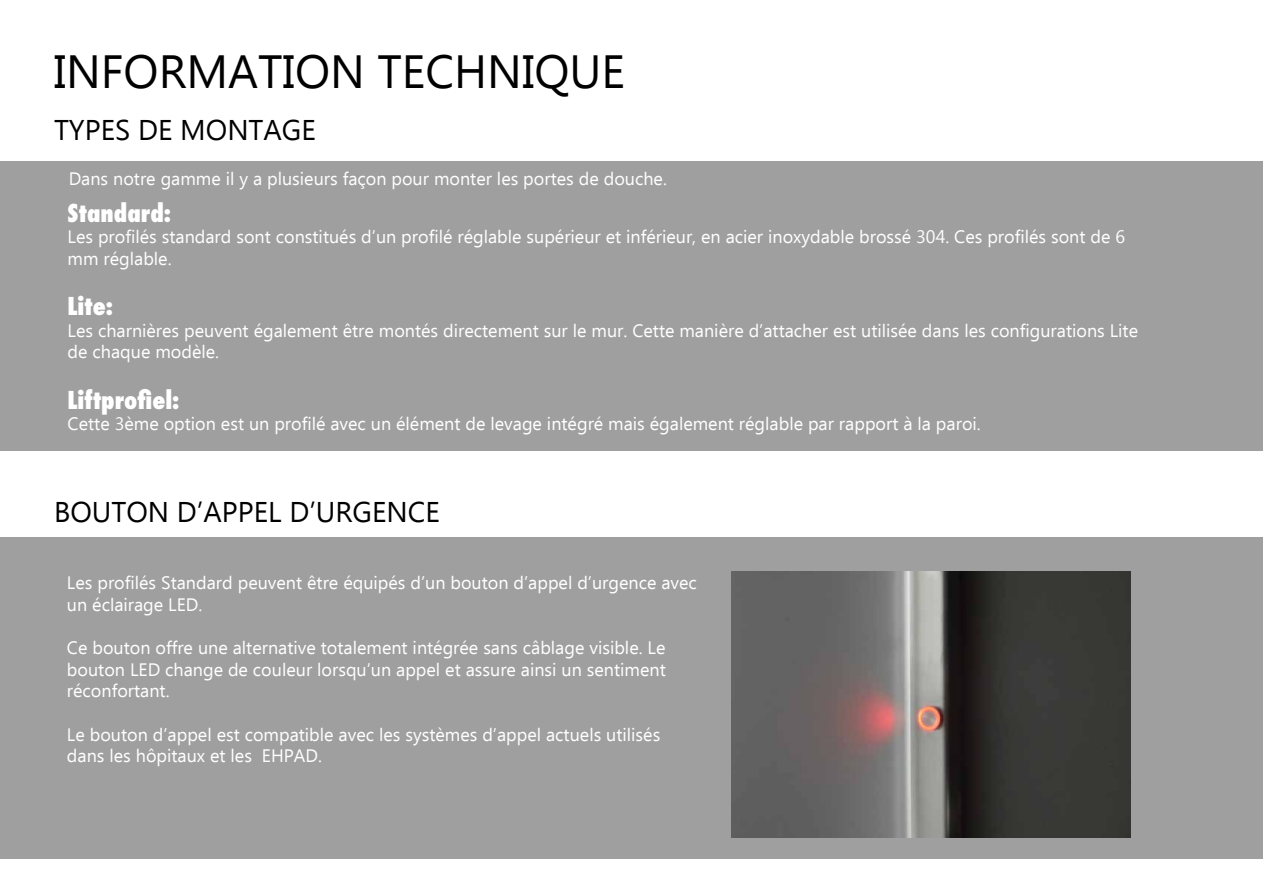
<style>
.page{position:relative;width:1263px;height:893px;background:#fff}
.page>*{position:absolute;margin:0;border:0;box-sizing:border-box;transform-origin:0 0}
.t1{font:46.5px "Ebrima";color:#000}
.t2{font:28.5px "Ebrima";color:#000}
.t3{font:800 condensed 24px "Futura";color:#fff}
.t4{font:18px/21.6px "Ebrima";color:#fff}
</style>
<div class="page">
<div style="left:0;top:537px;width:1263px;height:322px;background:#9f9f9f"></div>
<div style="left:0;top:161px;width:1263px;height:289px;background:#9f9f9f"></div>
<img style="left:731px;top:571px;width:400px;height:266px">
<h1 class="t1" style="left:54px;top:38px;width:573px">INFORMATION TECHNIQUE</h1>
<h2 class="t2" style="left:54px;top:109px;width:263px">TYPES DE MONTAGE</h2>
<p class="t4" style="left:69px;top:169px;width:600px">Dans notre gamme il y a plusieurs façon pour monter les portes de douche.</p>
<h3 class="t3" style="left:68px;top:196px;width:105px">Standard:</h3>
<p class="t4" style="left:68px;top:227px;width:1059px">Les profilés standard sont constitués d’un profilé réglable supérieur et inférieur, en acier inoxydable brossé 304. Ces profilés sont de 6 mm réglable.</p>
<h3 class="t3" style="left:68px;top:290px;width:47px">Lite:</h3>
<p class="t4" style="left:68px;top:321px;width:1072px">Les charnières peuvent également être montés directement sur le mur. Cette manière d’attacher est utilisée dans les configurations Lite de chaque modèle.</p>
<h3 class="t3" style="left:68px;top:384px;width:113px">Liftprofiel:</h3>
<p class="t4" style="left:68px;top:414px;width:915px">Cette 3ème option est un profilé avec un élément de levage intégré mais également réglable par rapport à la paroi.</p>
<h2 class="t2" style="left:54px;top:492px;width:387px">BOUTON D’APPEL D’URGENCE</h2>
<p class="t4" style="left:67px;top:573px;width:631px">Les profilés Standard peuvent être équipés d’un bouton d’appel d’urgence avec un éclairage LED.</p>
<p class="t4" style="left:67px;top:638px;width:600px;text-align:justify">Ce bouton offre une alternative totalement intégrée sans câblage visible. Le bouton LED change de couleur lorsqu’un appel et assure ainsi un sentiment réconfortant.</p>
<p class="t4" style="left:67px;top:724px;width:595px">Le bouton d’appel est compatible avec les systèmes d’appel actuels utilisés dans les hôpitaux et les EHPAD.</p>
</div>
